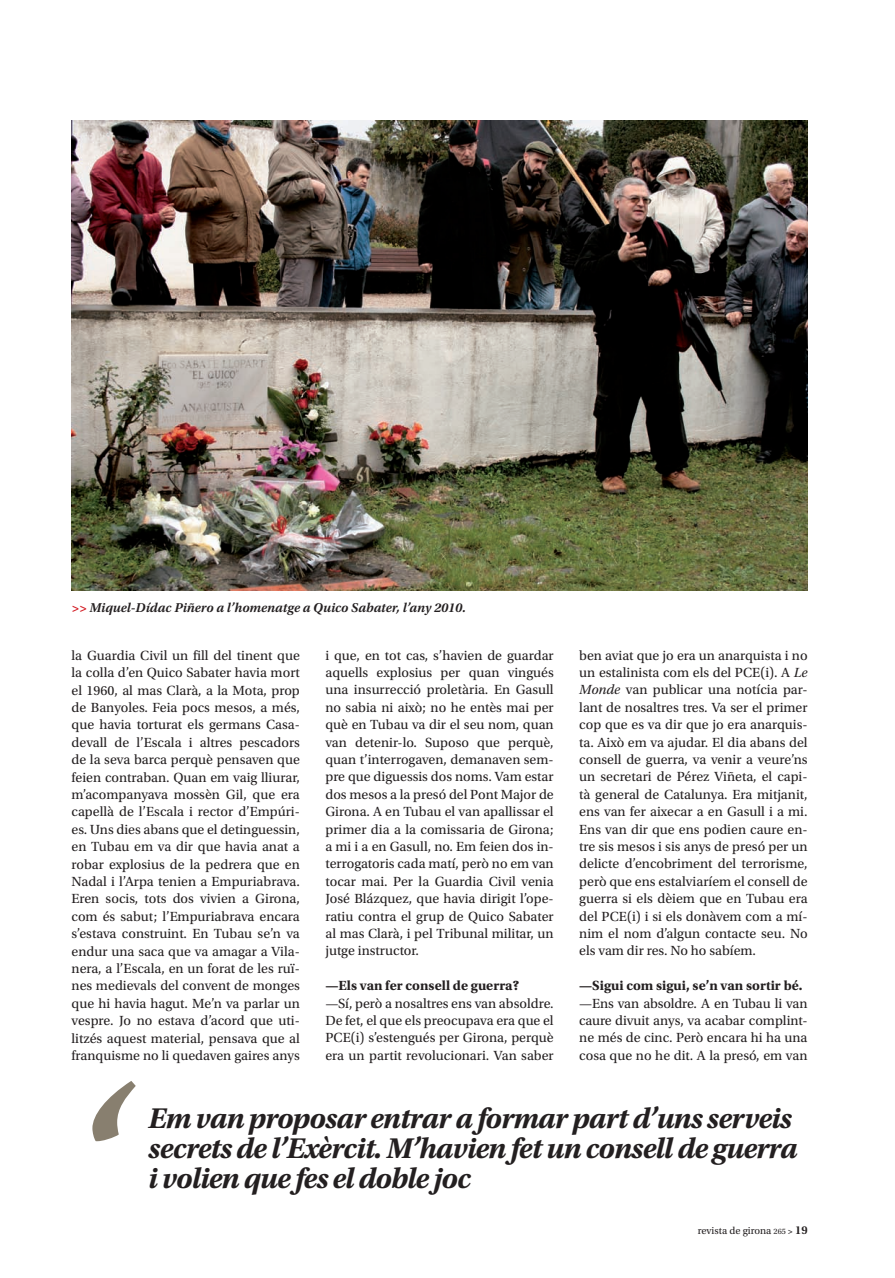
<style>
.page{position:relative;width:895px;height:1278px;background:#fff}
.page>*{position:absolute;margin:0;border:0;box-sizing:border-box;transform-origin:0 0}
.t1{font:italic 700 186px "Utopia Std";color:#887f6f}
.t2{font:italic 700 30px/30px "Utopia Std";letter-spacing:-.03em;color:#231f20}
.t3{font:13.95px/17.4px "Utopia Std";color:#231f20;text-align:justify}
.t4{font:700 13.95px "Utopia Std";color:#231f20}
.t5{font:italic 600 13.5px "Utopia Std";color:#231f20}
.t6{font:10.5px "Utopia Std";color:#231f20}
.s1{color:#d2161e}
.s2{font-style:italic}
.s3{font-size:8.25px}
.s4{font-weight:600;font-size:9px}
.s5{font-weight:600;font-size:12px}
</style>
<div class="page">
<img style="left:72px;top:120px;width:735px;height:470px">
<p class="t5" style="left:72px;top:600px;width:396px"><span class="s1">&gt;&gt;</span> Miquel-Dídac Piñero a l’homenatge a Quico Sabater, l’any 2010.</p>
<p class="t3" style="left:72px;top:647px;width:230px">la Guardia Civil un fill del tinent que la colla d’en Quico Sabater havia mort el 1960, al mas Clarà, a la Mota, prop de Banyoles. Feia pocs mesos, a més, que havia torturat els germans Casa&shy;devall de l’Escala i altres pescadors de la seva barca perquè pensaven que feien contraban. Quan em vaig lliurar, m’acompanyava mossèn Gil, que era capellà de l’Escala i rector d’Empúri&shy;es. Uns dies abans que el detinguessin, en Tubau em va dir que havia anat a robar explosius de la pedrera que en Nadal i l’Arpa tenien a Empuriabrava.<br>Eren socis, tots dos vivien a Girona, com és sabut; l’Empuriabrava encara s’estava construint. En Tubau se’n va endur una saca que va amagar a Vila&shy;nera, a l’Escala, en un forat de les ruï&shy;nes medievals del convent de monges que hi havia hagut. Me’n va parlar un vespre. Jo no estava d’acord que uti&shy;litzés aquest material, pensava que al franquisme no li quedaven gaires anys</p>
<p class="t3" style="left:325px;top:647px;width:230px">i que, en tot cas, s’havien de guardar aquells explosius per quan vingués una insurrecció proletària. En Gasull no sabia ni això; no he entès mai per què en Tubau va dir el seu nom, quan van detenir-lo. Suposo que perquè, quan t’interrogaven, demanaven sem&shy;pre que diguessis dos noms. Vam estar dos mesos a la presó del Pont Major de Girona. A en Tubau el van apallissar el primer dia a la comissaria de Girona; a mi i a en Gasull, no. Em feien dos in&shy;terrogatoris cada matí, però no em van tocar mai. Per la Guardia Civil venia José Blázquez, que havia dirigit l’ope&shy;ratiu contra el grup de Quico Sabater al mas Clarà, i pel Tribunal militar, un jutge instructor.</p>
<p class="t4" style="left:325px;top:978px;width:196px">—Els van fer consell de guerra?</p>
<p class="t3" style="left:325px;top:995px;width:230px">—Sí, però a nosaltres ens van absoldre.<br>De fet, el que els preocupava era que el PCE(i) s’estengués per Girona, perquè era un partit revolucionari. Van saber</p>
<p class="t3" style="left:579px;top:647px;width:230px">ben aviat que jo era un anarquista i no un estalinista com els del PCE(i). A <span class="s2">Le Monde</span> van publicar una notícia par&shy;lant de nosaltres tres. Va ser el primer cop que es va dir que jo era anarquis&shy;ta. Això em va ajudar. El dia abans del consell de guerra, va venir a veure’ns un secretari de Pérez Viñeta, el capi&shy;tà general de Catalunya. Era mitjanit, ens van fer aixecar a en Gasull i a mi.<br>Ens van dir que ens podien caure en&shy;tre sis mesos i sis anys de presó per un delicte d’encobriment del terrorisme, però que ens estalviaríem el consell de guerra si els dèiem que en Tubau era del PCE(i) i si els donàvem com a mí&shy;nim el nom d’algun contacte seu. No els vam dir res. No ho sabíem.</p>
<p class="t4" style="left:579px;top:977px;width:225px">—Sigui com sigui, se’n van sortir bé.</p>
<p class="t3" style="left:579px;top:995px;width:230px">—Ens van absoldre. A en Tubau li van caure divuit anys, va acabar complint&shy;ne més de cinc. Però encara hi ha una cosa que no he dit. A la presó, em van</p>
<h1 class="t1" style="left:72px;top:1048px;width:51px">‘</h1>
<h2 class="t2" style="left:148px;top:1104px;width:651px">Em van proposar entrar a formar part d’uns serveis secrets de l’Exèrcit. M’havien fet un consell de guerra i volien que fes el doble joc</h2>
<p class="t6" style="left:697px;top:1225px;width:111px">revista de girona <span class="s3">265</span> <span class="s4">&gt;</span> <span class="s5">19</span></p>
</div>
